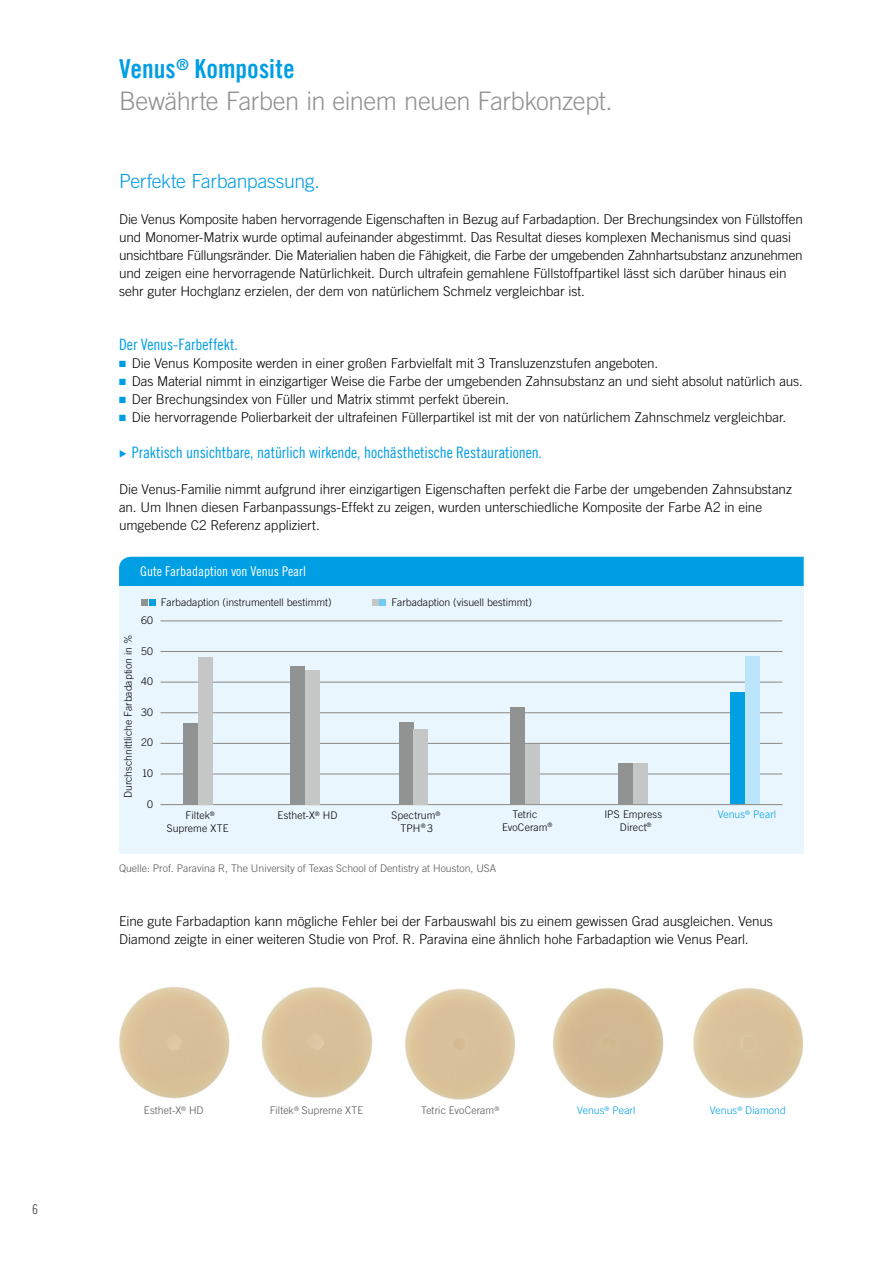
<style>
.page{position:relative;width:893px;height:1263px;background:#fff}
.page>*{position:absolute;margin:0;border:0;box-sizing:border-box;transform-origin:0 0}
.t1{font:26.25px "Trade Gothic LT Com Bd Cn 20";color:#009ee3}
.t2{font:300 25.5px "Trade Gothic LT Com";letter-spacing:-.02em;color:#919292}
.t3{font:300 19.5px "Trade Gothic LT Com";letter-spacing:-.02em;color:#009ee3}
.t4{font:15.75px "Trade Gothic LT Com Cn 18";letter-spacing:-.005em;color:#009ee3}
.t5{font:300 13.5px/18px "Trade Gothic LT Com";letter-spacing:-.005em;color:#000}
.t6{font:13.5px "Trade Gothic LT Com Cn 18";color:#fff}
.t7{font:13.5px "Trade Gothic LT Com Cn 18";color:#565656}
.t8{font:300 10.5px/12.6px "Trade Gothic LT Com";color:#000;text-align:center}
.t9{font:300 10.5px "Trade Gothic LT Com";color:#565656}
.t10{font:300 10.5px "Trade Gothic LT Com";letter-spacing:.005em;color:#009ee3}
.s1{color:#009ee3}
</style>
<div class="page">
<div style="left:119px;top:557px;width:685px;height:29px;background:#009ee3"></div>
<div style="left:119px;top:586px;width:685px;height:268px;background:#eaf6fe"></div>
<hr style="left:161px;top:774px;width:621px;height:1px;background:#878786">
<hr style="left:161px;top:743px;width:621px;height:1px;background:#878786">
<hr style="left:161px;top:712px;width:621px;height:1px;background:#878786">
<hr style="left:161px;top:682px;width:621px;height:1px;background:#878786">
<hr style="left:161px;top:651px;width:621px;height:1px;background:#878786">
<hr style="left:161px;top:620px;width:621px;height:1px;background:#878786">
<hr style="left:161px;top:804px;width:621px;height:1px;background:#878786">
<div style="left:141px;top:599px;width:7px;height:7px;background:#919292"></div>
<div style="left:149px;top:599px;width:6px;height:7px;background:#009ee3"></div>
<div style="left:372px;top:599px;width:6px;height:7px;background:#c5c6c6"></div>
<div style="left:380px;top:599px;width:6px;height:7px;background:#70caf3"></div>
<div style="left:290px;top:666px;width:15px;height:139px;background:#919292"></div>
<div style="left:305px;top:670px;width:15px;height:135px;background:#c5c6c6"></div>
<div style="left:730px;top:692px;width:15px;height:112px;background:#009ee3"></div>
<div style="left:745px;top:656px;width:14px;height:148px;background:#bce4fa"></div>
<div style="left:510px;top:708px;width:15px;height:96px;background:#919292"></div>
<div style="left:525px;top:744px;width:15px;height:60px;background:#c5c6c6"></div>
<div style="left:399px;top:722px;width:15px;height:83px;background:#919292"></div>
<div style="left:414px;top:729px;width:14px;height:76px;background:#c5c6c6"></div>
<div style="left:618px;top:764px;width:15px;height:40px;background:#919292"></div>
<div style="left:633px;top:764px;width:15px;height:40px;background:#c5c6c6"></div>
<div style="left:183px;top:723px;width:15px;height:82px;background:#919292"></div>
<div style="left:198px;top:657px;width:15px;height:148px;background:#c5c6c6"></div>
<img style="left:693px;top:988px;width:111px;height:111px">
<img style="left:119px;top:987px;width:111px;height:112px">
<img style="left:261px;top:987px;width:112px;height:111px">
<img style="left:405px;top:988px;width:110px;height:112px">
<img style="left:553px;top:988px;width:111px;height:110px">
<p class="t7" style="left:32px;top:1201px;width:7px">6</p>
<h1 class="t1" style="left:119px;top:53px;width:177px">Venus<sup>®</sup> Komposite</h1>
<h2 class="t2" style="left:119px;top:86px;width:495px">Bewährte Farben in einem neuen Farbkonzept.</h2>
<h3 class="t3" style="left:119px;top:170px;width:202px">Perfekte Farbanpassung.</h3>
<p class="t5" style="left:119px;top:210px;width:685px">Die Venus Komposite haben hervorragende Eigenschaften in Bezug auf Farbadaption. Der Brechungsindex von Füllstoffen und Monomer-Matrix wurde optimal aufeinander abgestimmt. Das Resultat dieses komplexen Mechanismus sind quasi unsichtbare Füllungsränder. Die Materialien haben die Fähigkeit, die Farbe der umgebenden Zahnhartsubstanz anzunehmen und zeigen eine hervorragende Natürlichkeit. Durch ultrafein gemahlene Füllstoffpartikel lässt sich darüber hinaus ein sehr guter Hochglanz erzielen, der dem von natürlichem Schmelz vergleichbar ist.</p>
<p class="t4" style="left:119px;top:335px;width:120px">Der Venus-Farbeffekt.</p>
<p class="t5" style="left:119px;top:354px;width:541px"><span class="s1">■</span> Die Venus Komposite werden in einer großen Farbvielfalt mit 3 Transluzenzstufen angeboten.</p>
<p class="t5" style="left:119px;top:372px;width:685px"><span class="s1">■</span> Das Material nimmt in einzigartiger Weise die Farbe der umgebenden Zahnsubstanz an und sieht absolut natürlich aus.</p>
<p class="t5" style="left:119px;top:390px;width:392px"><span class="s1">■</span> Der Brechungsindex von Füller und Matrix stimmt perfekt überein.</p>
<p class="t5" style="left:119px;top:408px;width:669px"><span class="s1">■</span> Die hervorragende Polierbarkeit der ultrafeinen Füllerpartikel ist mit der von natürlichem Zahnschmelz vergleichbar.</p>
<p class="t4" style="left:132px;top:443px;width:412px">Praktisch unsichtbare, natürlich wirkende, hochästhetische Restaurationen.</p>
<p class="t5" style="left:119px;top:480px;width:674px">Die Venus-Familie nimmt aufgrund ihrer einzigartigen Eigenschaften perfekt die Farbe der umgebenden Zahnsubstanz an. Um Ihnen diesen Farbanpassungs-Effekt zu zeigen, wurden unterschiedliche Komposite der Farbe A2 in eine umgebende C2 Referenz appliziert.</p>
<p class="t6" style="left:140px;top:564px;width:167px">Gute Farbadaption von Venus Pearl</p>
<p class="t8" style="left:161px;top:595px;width:172px">Farbadaption (instrumentell bestimmt)</p>
<p class="t8" style="left:391px;top:595px;width:142px">Farbadaption (visuell bestimmt)</p>
<p class="t8" style="left:141px;top:614px;width:14px">60</p>
<p class="t8" style="left:122px;top:798px;width:165px;rotate:-90deg">Durchschnittliche Farbadaption in %</p>
<p class="t8" style="left:141px;top:644px;width:14px">50</p>
<p class="t8" style="left:141px;top:675px;width:14px">40</p>
<p class="t8" style="left:141px;top:706px;width:13px">30</p>
<p class="t8" style="left:141px;top:736px;width:13px">20</p>
<p class="t8" style="left:142px;top:767px;width:13px">10</p>
<p class="t8" style="left:147px;top:797px;width:7px">0</p>
<p class="t8" style="left:278px;top:809px;width:62px">Esthet-X<sup>®</sup> HD</p>
<p class="t10" style="left:718px;top:808px;width:60px">Venus<sup>®</sup> Pearl</p>
<p class="t8" style="left:392px;top:809px;width:50px">Spectrum<sup>®<br></sup>TPH<sup>®</sup> 3</p>
<p class="t8" style="left:604px;top:808px;width:59px">IPS Empress<br>Direct<sup>®</sup></p>
<p class="t8" style="left:502px;top:808px;width:52px">Tetric<br>EvoCeram<sup>®</sup></p>
<p class="t8" style="left:167px;top:809px;width:63px">Filtek<sup>®<br></sup>Supreme XTE</p>
<p class="t9" style="left:119px;top:862px;width:379px">Quelle: Prof. Paravina R, The University of Texas School of Dentistry at Houston, USA</p>
<p class="t5" style="left:119px;top:912px;width:655px">Eine gute Farbadaption kann mögliche Fehler bei der Farbauswahl bis zu einem gewissen Grad ausgleichen. Venus<br>Diamond zeigte in einer weiteren Studie von Prof. R. Paravina eine ähnlich hohe Farbadaption wie Venus Pearl.</p>
<p class="t9" style="left:144px;top:1104px;width:61px">Esthet-X<sup>®</sup> HD</p>
<p class="t9" style="left:270px;top:1104px;width:95px">Filtek<sup>®</sup> Supreme XTE</p>
<p class="t9" style="left:421px;top:1104px;width:80px">Tetric EvoCeram<sup>®</sup></p>
<p class="t10" style="left:577px;top:1104px;width:60px">Venus<sup>®</sup> Pearl</p>
<p class="t10" style="left:710px;top:1104px;width:78px">Venus<sup>®</sup> Diamond</p>
</div>
